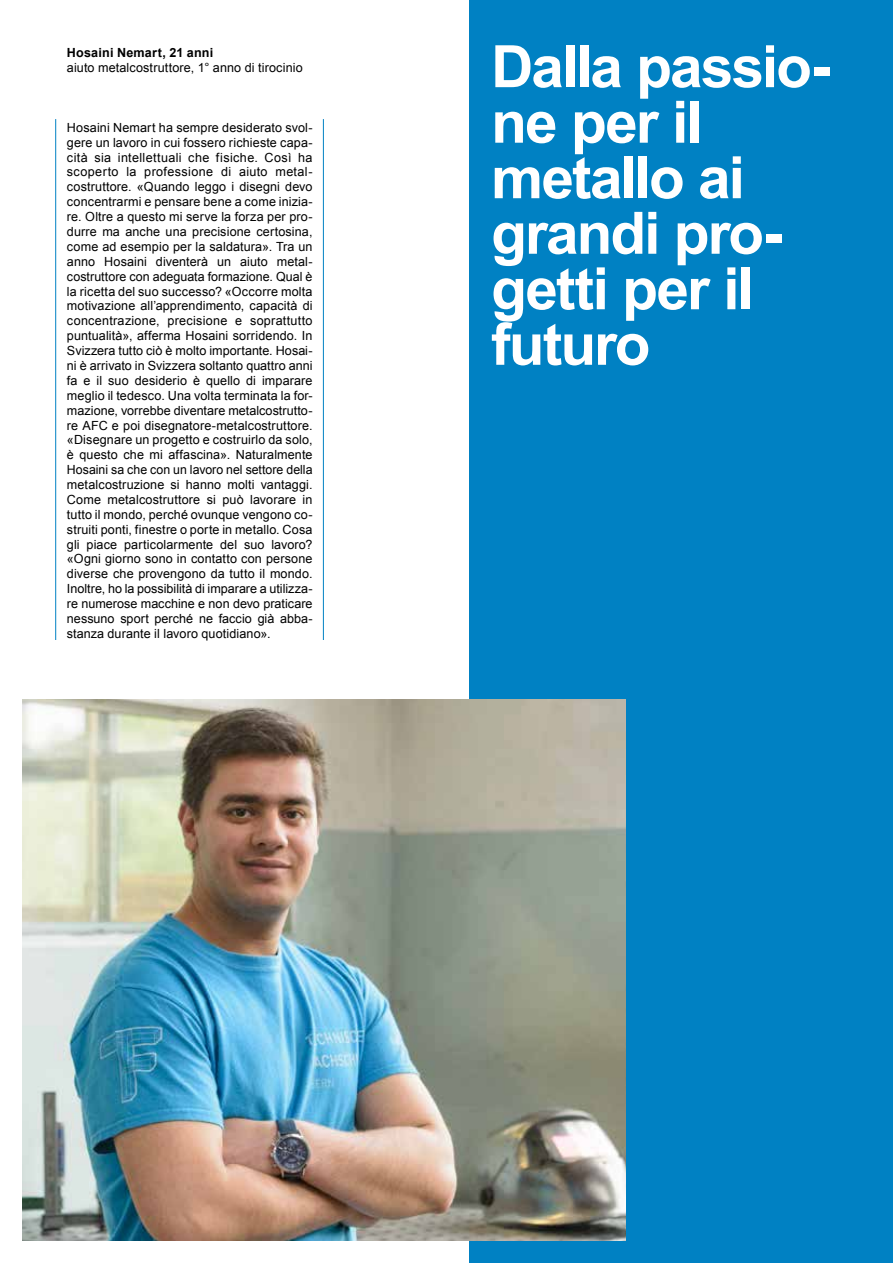
<style>
.page{position:relative;width:893px;height:1263px;background:#fff}
.page>*{position:absolute;margin:0;border:0;box-sizing:border-box;transform-origin:0 0}
.t1{font:700 58.5px/55.5px "Arial";letter-spacing:-.03em;color:#fff}
.t2{font:12.6px/14.9px "Arial";letter-spacing:.01em;color:#000;text-align:justify}
.t3{font:700 12.6px "Arial";letter-spacing:.015em;color:#000}
</style>
<div class="page">
<div style="left:469px;top:0;width:424px;height:1263px;background:#0081c3"></div>
<img style="left:22px;top:699px;width:603px;height:542px">
<hr style="left:323px;top:119px;width:1px;height:521px;background:#0081c3">
<hr style="left:55px;top:119px;width:1px;height:521px;background:#0081c3">
<p class="t3" style="left:67px;top:45px;width:148px">Hosaini Nemart, 21 anni</p>
<p class="t2" style="left:67px;top:61px;width:237px">aiuto metalcostruttore, 1° anno di tirocinio</p>
<p class="t2" style="left:67px;top:120px;width:247px">Hosaini Nemart ha sempre desiderato svol&shy;gere un lavoro in cui fossero richieste capa&shy;cità sia intellettuali che fisiche. Così ha scoperto la professione di aiuto metal&shy;costruttore. «Quando leggo i disegni devo concentrarmi e pensare bene a come inizia&shy;re. Oltre a questo mi serve la forza per pro&shy;durre ma anche una precisione certosina, come ad esempio per la saldatura». Tra un anno Hosaini diventerà un aiuto metal&shy;costruttore con adeguata formazione. Qual è la ricetta del suo successo? «Occorre molta motivazione all’apprendimento, capacità di concentrazione, precisione e soprattutto puntualità», afferma Hosaini sorridendo. In Svizzera tutto ciò è molto importante. Hosai&shy;ni è arrivato in Svizzera soltanto quattro anni fa e il suo desiderio è quello di imparare meglio il tedesco. Una volta terminata la for&shy;mazione, vorrebbe diventare metalcostrutto&shy;re AFC e poi disegnatore-metalcostruttore. «Disegnare un progetto e costruirlo da solo, è questo che mi affascina». Naturalmente Hosaini sa che con un lavoro nel settore della metalcostruzione si hanno molti vantaggi.<br>Come metalcostruttore si può lavorare in tutto il mondo, perché ovunque vengono co&shy;struiti ponti, finestre o porte in metallo. Cosa gli piace particolarmente del suo lavoro? «Ogni giorno sono in contatto con persone diverse che provengono da tutto il mondo.<br>Inoltre, ho la possibilità di imparare a utilizza&shy;re numerose macchine e non devo praticare nessuno sport perché ne faccio già abba&shy;stanza durante il lavoro quotidiano».</p>
<h1 class="t1" style="left:491px;top:41px;width:341px">Dalla passio&shy;ne per il metallo ai grandi pro&shy;getti per il futuro</h1>
</div>
